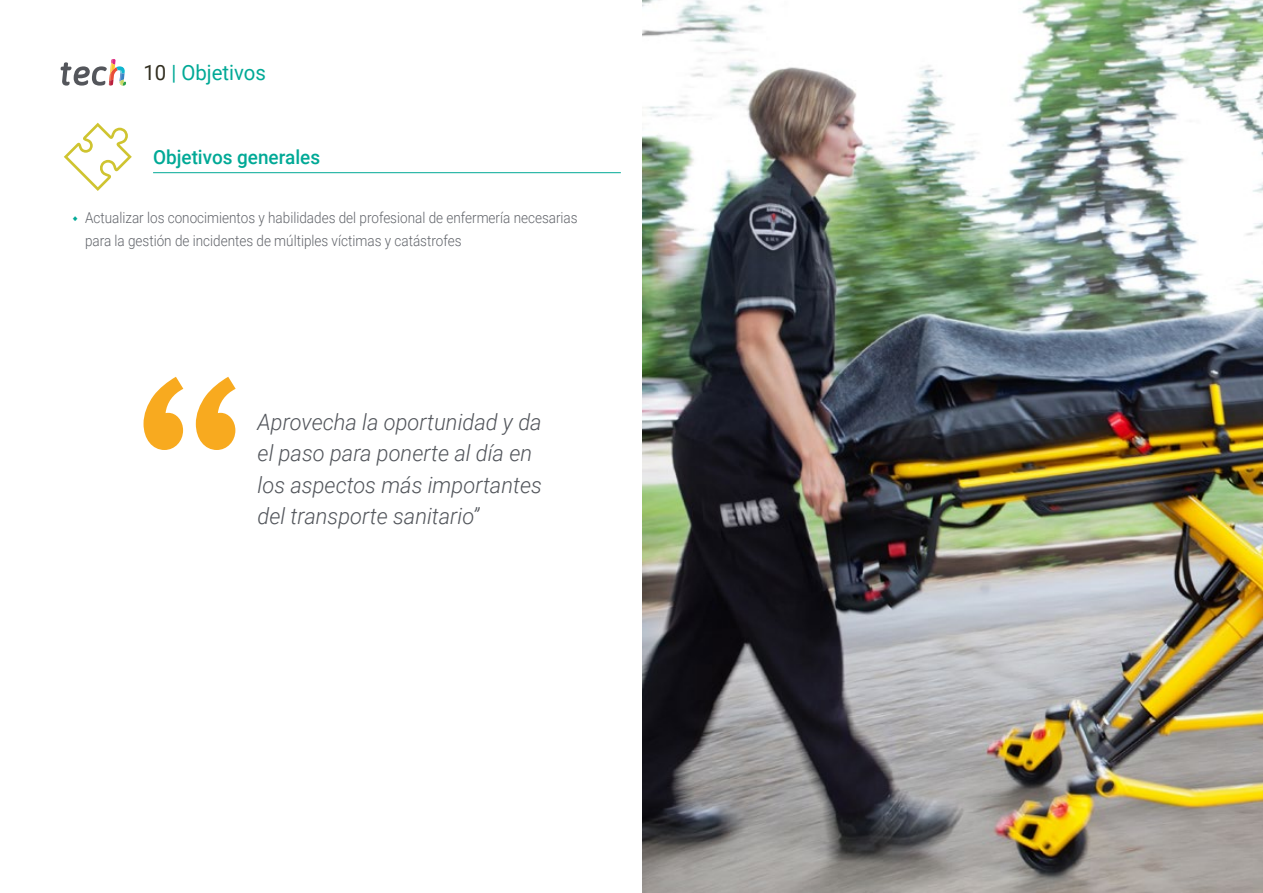
<style>
.page{position:relative;width:1263px;height:893px;background:#fff}
.page>*{position:absolute;margin:0;border:0;box-sizing:border-box;transform-origin:0 0}
.t1{font:italic 300 22.5px/31.5px "Roboto";color:#52555b}
.t2{font:21px "Roboto";color:#00a996}
.t3{font:500 19.5px "Roboto";color:#00a996}
.t4{font:300 15px/22.5px "Roboto";color:#61646a;scale:.9 1}
.s1{color:#312e20}
</style>
<div class="page">
<img style="left:642px;top:0;width:621px;height:893px">
<svg style="left:144px;top:377px;width:92px;height:73px"></svg>
<svg style="left:64px;top:123px;width:68px;height:68px"></svg>
<svg style="left:61px;top:59px;width:65px;height:27px"></svg>
<hr style="left:153px;top:172px;width:468px;height:1px;background:#00a996">
<h2 class="t2" style="left:144px;top:57px;width:124px"><span class="s1">10</span> | Objetivos</h2>
<h3 class="t3" style="left:153px;top:144px;width:169px">Objetivos generales</h3>
<p class="t4" style="left:85px;top:206px;width:549px">Actualizar los conocimientos y habilidades del profesional de enfermería necesarias para la gestión de incidentes de múltiples víctimas y catástrofes</p>
<h1 class="t1" style="left:258px;top:405px;width:286px">Aprovecha la oportunidad y da el paso para ponerte al día en los aspectos más importantes del transporte sanitario”</h1>
</div>
